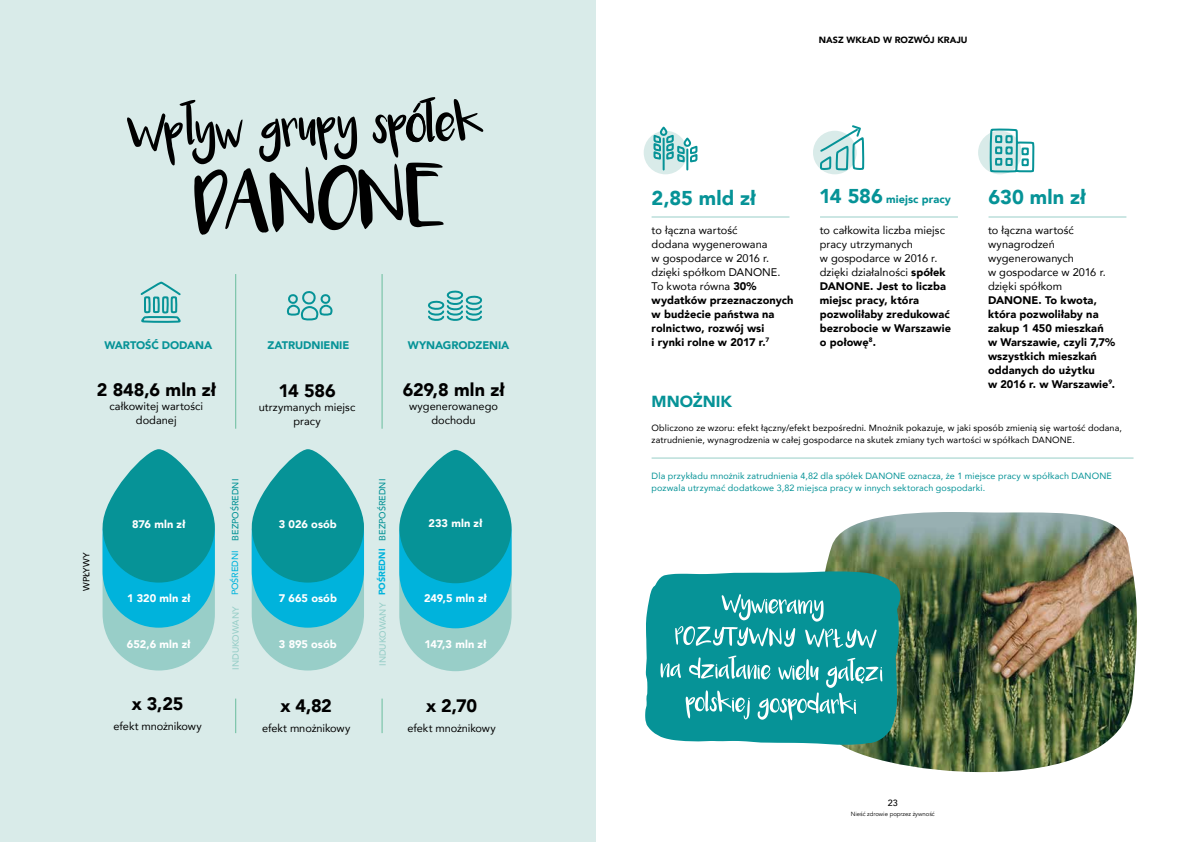
<style>
.page{position:relative;width:1191px;height:842px;background:#fff}
.page>*{position:absolute;margin:0;border:0;box-sizing:border-box;transform-origin:0 0}
.t1{font:900 20px "Avenir";letter-spacing:.005em;color:#069397}
.t2{font:900 18px "Avenir";letter-spacing:-.005em;color:#000}
.t3{font:900 16px "Avenir";color:#069397}
.t4{font:11px/14px "Avenir";letter-spacing:.005em;color:#000;text-align:center}
.t5{font:900 11px/14px "Avenir";letter-spacing:.005em;color:#000}
.t6{font:900 11px "Avenir";color:#fff}
.t7{font:900 11px "Avenir";letter-spacing:-.005em;color:#069397}
.t8{font:9px/12px "Avenir";letter-spacing:.015em;color:#000}
.t9{font:9px/12px "Avenir";letter-spacing:.015em;color:#069397}
.t10{font:500 9px "Avenir";color:#069397}
.t11{font:900 9px "Avenir";color:#000}
.t12{font:500 9px "Avenir";color:#98cec8}
.t13{font:500 9px "Avenir";letter-spacing:-.005em;color:#000}
.t14{font:500 9px "Avenir";color:#00b3dc}
.t15{font:900 9px "Avenir";color:#00b3dc}
.t16{font:6px "Avenir";color:#000}
.s1{font-size:20px}
.s2{font-weight:900}
.s3{font-weight:400}
</style>
<div class="page">
<div style="left:0;top:0;width:595px;height:842px;background:#d9ebe9"></div>
<svg style="left:399px;top:534px;width:112px;height:137px;background:#5bc5d4"></svg>
<div style="left:399px;top:450px;width:112px;height:133px;background:#069397;border-radius:56px"></div>
<svg style="left:252px;top:534px;width:112px;height:136px;background:#5bc5d4"></svg>
<div style="left:252px;top:449px;width:112px;height:134px;background:#069397;border-radius:56px"></div>
<svg style="left:103px;top:534px;width:112px;height:136px;background:#5bc5d4"></svg>
<div style="left:103px;top:449px;width:112px;height:134px;background:#069397;border-radius:56px"></div>
<svg style="left:140px;top:281px;width:41px;height:42px"></svg>
<svg style="left:286px;top:291px;width:47px;height:30px"></svg>
<hr style="left:381px;top:699px;width:1px;height:34px;background:#69bd9d">
<hr style="left:235px;top:699px;width:1px;height:34px;background:#69bd9d">
<hr style="left:381px;top:274px;width:1px;height:155px;background:#69bd9d">
<hr style="left:235px;top:274px;width:1px;height:155px;background:#69bd9d">
<svg style="left:428px;top:290px;width:54px;height:31px"></svg>
<svg style="left:127px;top:97px;width:356px;height:138px"></svg>
<div style="left:643px;top:131px;width:44px;height:43px;background:#d9ebe9;border-radius:50%"></div>
<div style="left:813px;top:131px;width:43px;height:43px;background:#d9ebe9;border-radius:50%"></div>
<div style="left:978px;top:131px;width:43px;height:43px;background:#d9ebe9;border-radius:50%"></div>
<img style="left:825px;top:512px;width:312px;height:261px">
<svg style="left:645px;top:571px;width:255px;height:174px;background:#29a0a2"></svg>
<hr style="left:651px;top:458px;width:482px;height:1px;background:#98cec8">
<hr style="left:820px;top:216px;width:138px;height:1px;background:#98cec8">
<hr style="left:651px;top:216px;width:138px;height:1px;background:#98cec8">
<hr style="left:988px;top:216px;width:138px;height:1px;background:#98cec8">
<svg style="left:653px;top:128px;width:45px;height:44px"></svg>
<svg style="left:987px;top:128px;width:48px;height:46px"></svg>
<svg style="left:820px;top:125px;width:45px;height:47px"></svg>
<p class="t7" style="left:104px;top:336px;width:109px">WARTOŚĆ DODANA</p>
<h2 class="t2" style="left:97px;top:375px;width:121px">2 848,6 mln zł</h2>
<p class="t4" style="left:109px;top:399px;width:95px">całkowitej wartości dodanej</p>
<p class="t7" style="left:267px;top:336px;width:83px">ZATRUDNIENIE</p>
<p class="t7" style="left:408px;top:336px;width:103px">WYNAGRODZENIA</p>
<h2 class="t2" style="left:278px;top:375px;width:59px">14 586</h2>
<p class="t4" style="left:259px;top:400px;width:98px">utrzymanych miejsc pracy</p>
<h2 class="t2" style="left:403px;top:375px;width:103px">629,8 mln zł</h2>
<p class="t4" style="left:409px;top:399px;width:90px">wygenerowanego dochodu</p>
<p class="t13" style="left:79px;top:591px;width:41px;rotate:-90deg">WPŁYWY</p>
<p class="t6" style="left:132px;top:515px;width:55px">876 mln zł</p>
<p class="t6" style="left:127px;top:589px;width:65px">1 320 mln zł</p>
<p class="t6" style="left:127px;top:635px;width:65px">652,6 mln zł</p>
<h2 class="t2" style="left:132px;top:689px;width:53px">x 3,25</h2>
<p class="t4" style="left:114px;top:719px;width:90px">efekt mnożnikowy</p>
<p class="t10" style="left:228px;top:541px;width:63px;rotate:-90deg">BEZPOŚREDNI</p>
<p class="t10" style="left:375px;top:541px;width:63px;rotate:-90deg">BEZPOŚREDNI</p>
<p class="t14" style="left:227px;top:595px;width:47px;rotate:-90deg">POŚREDNI</p>
<p class="t15" style="left:374px;top:595px;width:48px;rotate:-90deg">POŚREDNI</p>
<p class="t12" style="left:228px;top:670px;width:65px;rotate:-90deg">INDUKOWANY</p>
<p class="t6" style="left:279px;top:515px;width:59px">3 026 osób</p>
<p class="t6" style="left:428px;top:513px;width:55px">233 mln zł</p>
<p class="t6" style="left:279px;top:589px;width:60px">7 665 osób</p>
<p class="t6" style="left:279px;top:635px;width:59px">3 895 osób</p>
<p class="t6" style="left:424px;top:589px;width:64px">249,5 mln zł</p>
<p class="t6" style="left:424px;top:635px;width:63px">147,3 mln zł</p>
<p class="t12" style="left:375px;top:666px;width:65px;rotate:-90deg">INDUKOWANY</p>
<h2 class="t2" style="left:280px;top:690px;width:53px">x 4,82</h2>
<p class="t4" style="left:262px;top:721px;width:90px">efekt mnożnikowy</p>
<h2 class="t2" style="left:426px;top:690px;width:52px">x 2,70</h2>
<p class="t4" style="left:407px;top:721px;width:90px">efekt mnożnikowy</p>
<p class="t11" style="left:819px;top:32px;width:150px">NASZ WKŁAD W ROZWÓJ KRAJU</p>
<h1 class="t1" style="left:651px;top:181px;width:106px">2,85 mld zł</h1>
<p class="t7" style="left:819px;top:190px;width:133px"><span class="s1">14 586</span> miejsc pracy</p>
<h1 class="t1" style="left:988px;top:180px;width:99px">630 mln zł</h1>
<p class="t4" style="left:651px;top:223px;width:143px;text-align:left">to łączna wartość<br>dodana wygenerowana<br>w gospodarce w 2016 r. dzięki spółkom DANONE.<br>To kwota równa <span class="s2">30% wydatków przeznaczonych w budżecie państwa na rolnictwo, rozwój wsi<br>i rynki rolne w 2017 r.</span><sup>7</sup></p>
<p class="t5" style="left:819px;top:223px;width:133px"><span class="s3">to całkowita liczba miejsc pracy utrzymanych<br>w gospodarce w 2016 r. dzięki działalności</span> spółek<br>DANONE. Jest to liczba miejsc pracy, która pozwoliłaby zredukować bezrobocie w Warszawie o połowę<sup>8</sup>.</p>
<p class="t4" style="left:988px;top:223px;width:119px;text-align:left">to łączna wartość wynagrodzeń wygenerowanych<br>w gospodarce w 2016 r. dzięki spółkom</p>
<p class="t5" style="left:988px;top:293px;width:129px">DANONE. To kwota, która pozwoliłaby na zakup 1 450 mieszkań w Warszawie, czyli 7,7% wszystkich mieszkań oddanych do użytku<br>w 2016 r. w Warszawie<sup>9</sup>.</p>
<h3 class="t3" style="left:651px;top:387px;width:82px">MNOŻNIK</h3>
<p class="t8" style="left:651px;top:422px;width:472px">Obliczono ze wzoru: efekt łączny/efekt bezpośredni. Mnożnik pokazuje, w jaki sposób zmienią się wartość dodana, zatrudnienie, wynagrodzenia w całej gospodarce na skutek zmiany tych wartości w spółkach DANONE.</p>
<p class="t9" style="left:651px;top:470px;width:462px">Dla przykładu mnożnik zatrudnienia 4,82 dla spółek DANONE oznacza, że 1 miejsce pracy w spółkach DANONE pozwala utrzymać dodatkowe 3,82 miejsca pracy w innych sektorach gospodarki.</p>
<p class="t13" style="left:887px;top:795px;width:11px">23</p>
<p class="t16" style="left:850px;top:810px;width:86px">Nieść zdrowie poprzez żywność</p>
</div>
